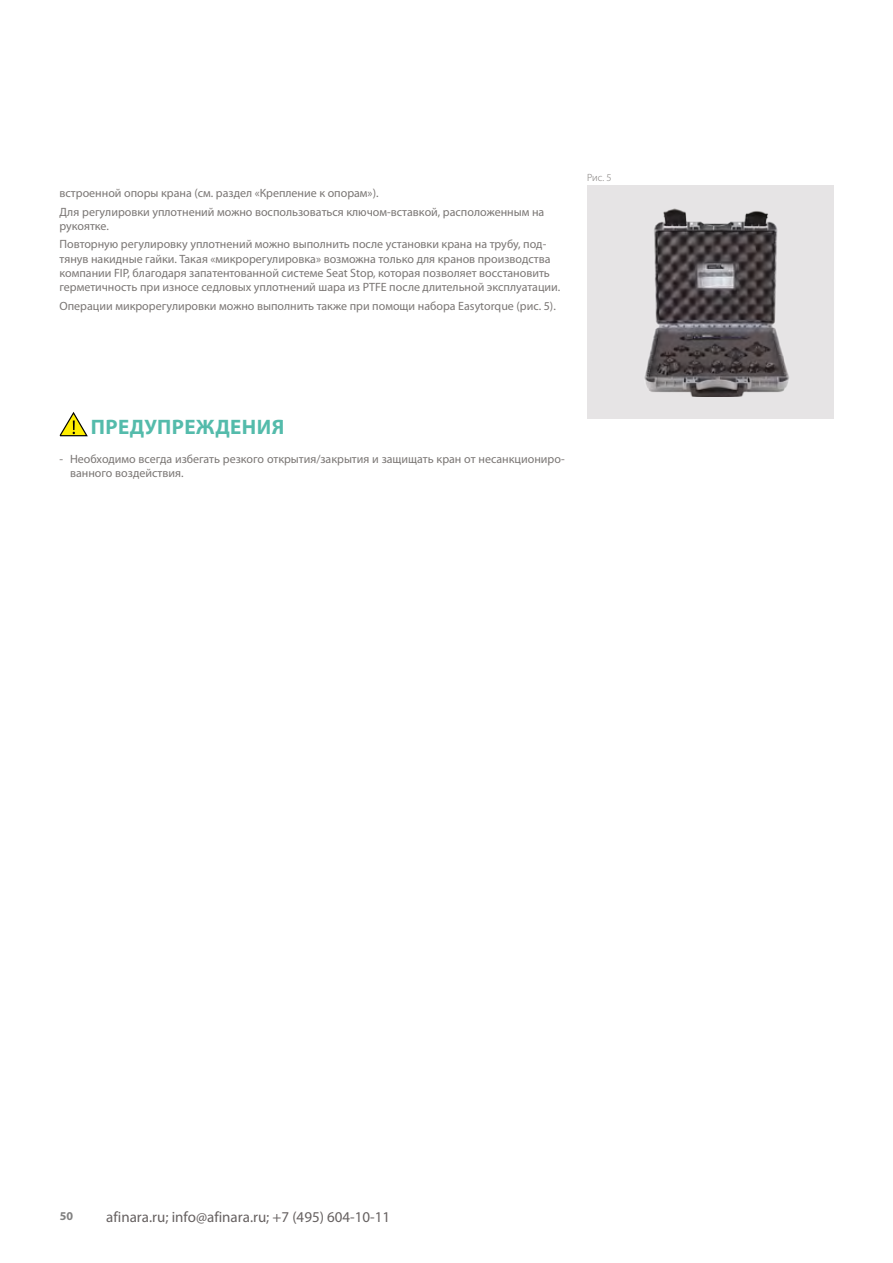
<style>
.page{position:relative;width:893px;height:1263px;background:#fff}
.page>*{position:absolute;margin:0;border:0;box-sizing:border-box;transform-origin:0 0}
.t1{font:700 21px "Myriad Pro";letter-spacing:.02em;color:#54bbab}
.t2{font:15px "Myriad Pro";color:#666161}
.t3{font:12px/18.5px "Myriad Pro";color:#7a7674}
.t4{font:700 12px "Myriad Pro";color:#818181}
.t5{font:300 10.5px "Myriad Pro";color:#7a7674}
</style>
<div class="page">
<div style="left:587px;top:186px;width:247px;height:233px;background:#e6e4e5"></div>
<img style="left:644px;top:208px;width:145px;height:189px">
<svg style="left:59px;top:412px;width:29px;height:25px"></svg>
<p class="t3" style="left:60px;top:184px;width:486px">встроенной опоры крана (см. раздел «Крепление к опорам»).<br>Для регулировки уплотнений можно воспользоваться ключом-вставкой, расположенным на</p>
<p class="t3" style="left:60px;top:216px;width:488px">рукоятке.<br>Повторную регулировку уплотнений можно выполнить после установки крана на трубу, под-</p>
<p class="t3" style="left:60px;top:251px;width:502px;line-height:14.2px">тянув накидные гайки. Такая «микрорегулировка» возможна только для кранов производства компании FIP, благодаря запатентованной системе Seat Stop, которая позволяет восстановить герметичность при износе седловых уплотнений шара из PTFE после длительной эксплуатации.</p>
<p class="t3" style="left:60px;top:296px;width:498px">Операции микрорегулировки можно выполнить также при помощи набора Easytorque (рис. 5).</p>
<p class="t5" style="left:587px;top:171px;width:26px">Рис. 5</p>
<h1 class="t1" style="left:91px;top:413px;width:195px">ПРЕДУПРЕЖДЕНИЯ</h1>
<p class="t3" style="left:70px;top:451px;width:496px;line-height:14.4px;text-indent:-11px">- Необходимо всегда избегать резкого открытия/закрытия и защищать кран от несанкциониро&shy;ванного воздействия.</p>
<p class="t4" style="left:60px;top:1208px;width:15px">50</p>
<p class="t2" style="left:106px;top:1207px;width:285px">afinara.ru; info@afinara.ru; +7 (495) 604-10-11</p>
</div>
